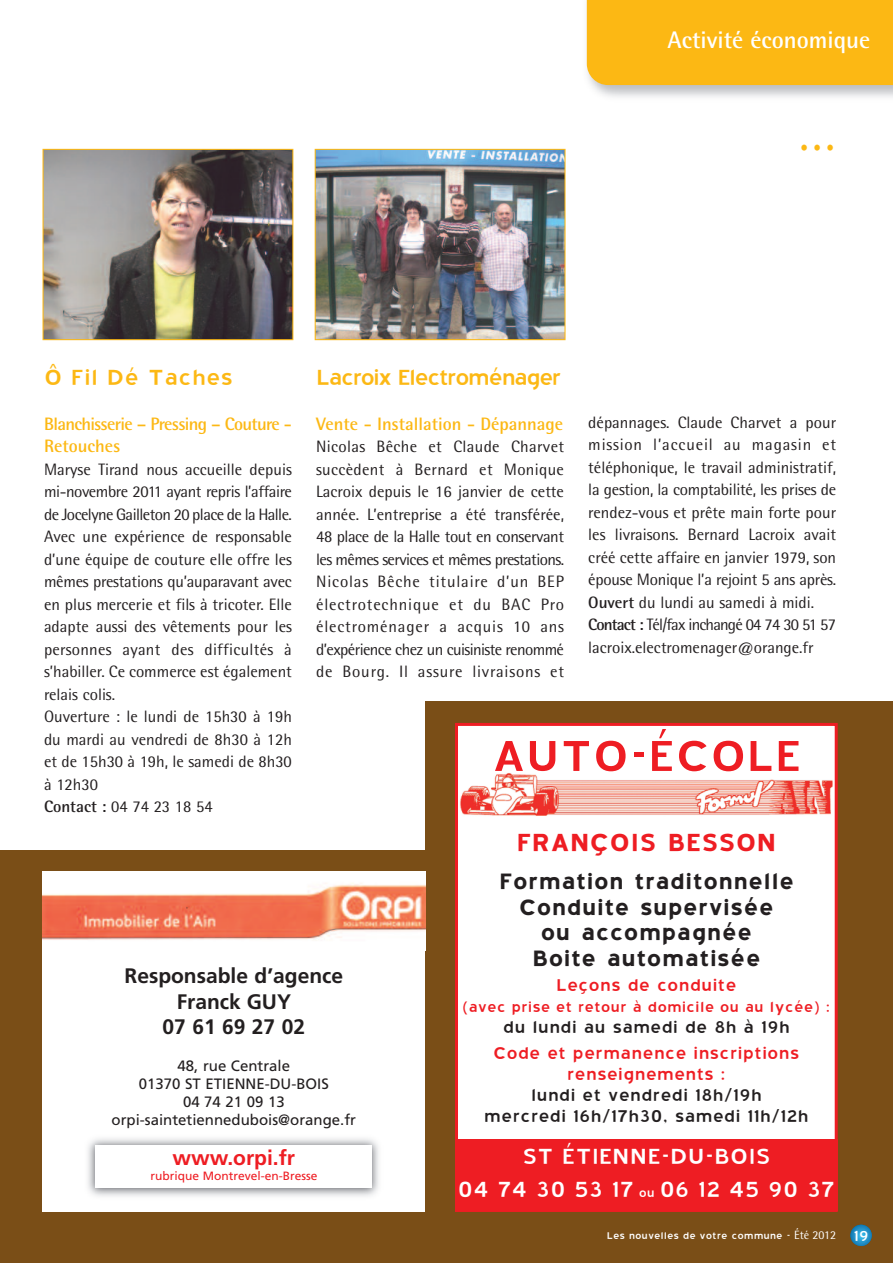
<style>
.page{position:relative;width:893px;height:1263px;background:#fff}
.page>*{position:absolute;margin:0;border:0;box-sizing:border-box;transform-origin:0 0}
.t1{font:54px "Blue Highway";color:#ee1d23}
.t2{font:54px "Blue Highway";color:#fcb814;scale:.9 1}
.t3{font:700 30px "Blue Highway";color:#ee1d23}
.t4{font:700 27px/25.5px "Blue Highway";color:#231f20;text-align:center}
.t5{font:27px/33px "Blue Highway";color:#fff;text-align:center}
.t6{font:27px "Blue Highway";letter-spacing:-.07em;color:#fcb814}
.t7{font:27px "Blue Highway";color:#fcb814}
.t8{font:700 24px "Rotis Semi Sans";color:#fff}
.t9{font:21px/21px "Blue Highway";color:#231f20;text-align:center}
.t10{font:21px/21px "Blue Highway";color:#ee1d23;text-align:center}
.t11{font:700 21px/25.2px "Frutiger";color:#231f20;text-align:center}
.t12{font:700 21px "Frutiger";color:#ee1d23}
.t13{font:700 18px/22.5px "Rotis Semi Sans";letter-spacing:-.04em;color:#fcb814}
.t14{font:18px "Blue Highway";color:#ee1d23}
.t15{font:700 18px "Rotis Semi Sans";color:#fcb814}
.t16{font:16.5px/22.5px "Rotis Semi Sans";color:#231f20}
.t17{font:15px/18px "Frutiger";color:#231f20;text-align:center}
.t18{font:12px "Blue Highway";color:#fff}
.t19{font:12px "Frutiger";color:#ee1d23}
.s1{font-weight:700}
.s2{font-size:15px}
.s3{font-family:"Rotis Semi Sans"}
.s4{font-size:18px}
</style>
<div class="page">
<div style="left:425px;top:702px;width:468px;height:561px;background:#7a4e17"></div>
<div style="left:0;top:850px;width:459px;height:413px;background:#7a4e17"></div>
<svg style="left:850px;top:1225px;width:22px;height:21px"></svg>
<div style="left:587px;top:0;width:306px;height:85px;background:#fcb814"></div>
<img style="left:45px;top:151px;width:246px;height:187px">
<div style="left:43px;top:149px;width:250px;height:191px;border:1px solid #fcb814"></div>
<img style="left:317px;top:151px;width:247px;height:187px">
<div style="left:315px;top:149px;width:251px;height:191px;border:1px solid #fcb814"></div>
<div style="left:458px;top:726px;width:377px;height:483px;background:#fff"></div>
<img style="left:460px;top:773px;width:373px;height:43px">
<div style="left:455px;top:723px;width:383px;height:489px;border:3px solid #ee1d23"></div>
<div style="left:455px;top:1139px;width:383px;height:71px;background:#ee1d23"></div>
<div style="left:43px;top:872px;width:382px;height:340px;background:#fff"></div>
<img style="left:43px;top:883px;width:382px;height:57px">
<img style="left:88px;top:1138px;width:291px;height:59px">
<div style="left:96px;top:1145px;width:276px;height:43px;background:#fff"></div>
<h3 class="t8" style="left:668px;top:32px;width:204px">Activité économique</h3>
<h1 class="t2" style="left:798px;top:101px;width:44px">...</h1>
<h3 class="t7" style="left:44px;top:359px;width:190px">Ô Fil Dé Taches</h3>
<p class="t13" style="left:44px;top:414px;width:249px">Blanchisserie – Pressing – Couture -<br>Retouches</p>
<p class="t16" style="left:44px;top:459px;width:249px">Maryse Tirand nous accueille depuis mi-novembre 2011 ayant repris l’affaire de Jocelyne Gailleton 20 place de la Halle.<br>Avec une expérience de responsable d’une équipe de couture elle offre les mêmes prestations qu’auparavant avec en plus mercerie et fils à tricoter. Elle adapte aussi des vêtements pour les personnes ayant des difficultés à s’habiller. Ce commerce est également relais colis.<br>Ouverture : le lundi de 15h30 à 19h du mardi au vendredi de 8h30 à 12h et de 15h30 à 19h, le samedi de 8h30 à 12h30<br><span class="s1">Contact :</span> 04 74 23 18 54</p>
<h3 class="t6" style="left:316px;top:359px;width:247px">Lacroix Electroménager</h3>
<p class="t15" style="left:316px;top:417px;width:249px">Vente - Installation - Dépannage</p>
<p class="t16" style="left:316px;top:437px;width:249px;text-align:justify">Nicolas Bêche et Claude Charvet succèdent à Bernard et Monique Lacroix depuis le 16 janvier de cette année. L’entreprise a été transférée, 48 place de la Halle tout en conservant les mêmes services et mêmes prestations.<br>Nicolas Bêche titulaire d’un BEP électrotechnique et du BAC Pro électroménager a acquis 10 ans d’expérience chez un cuisiniste renommé de Bourg. Il assure livraisons et</p>
<p class="t16" style="left:588px;top:412px;width:249px">dépannages. Claude Charvet a pour mission l’accueil au magasin et téléphonique, le travail administratif, la gestion, la comptabilité, les prises de rendez-vous et prête main forte pour les livraisons. Bernard Lacroix avait créé cette affaire en janvier 1979, son épouse Monique l’a rejoint 5 ans après.<br><span class="s1">Ouvert</span> du lundi au samedi à midi.<br><span class="s1">Contact :</span> Tél/fax inchangé 04 74 30 51 57 lacroix.electromenager@orange.fr</p>
<h1 class="t1" style="left:491px;top:721px;width:311px">AUTO-ÉCOLE</h1>
<p class="t11" style="left:124px;top:965px;width:220px">Responsable d’agence<br>Franck GUY<br>07 61 69 27 02</p>
<p class="t17" style="left:112px;top:1057px;width:246px">48, rue Centrale<br>01370 ST ETIENNE-DU-BOIS<br>04 74 21 09 13 orpi-saintetiennedubois@orange.fr</p>
<p class="t12" style="left:173px;top:1149px;width:124px">www.orpi.fr</p>
<p class="t19" style="left:150px;top:1171px;width:168px">rubrique Montrevel-en-Bresse</p>
<h2 class="t3" style="left:516px;top:823px;width:262px">FRANÇOIS BESSON</h2>
<h3 class="t4" style="left:499px;top:867px;width:297px">Formation traditonnelle<br>Conduite supervisée<br>ou accompagnée<br>Boite automatisée</h3>
<p class="t10" style="left:556px;top:973px;width:182px">Leçons de conduite</p>
<p class="t14" style="left:462px;top:995px;width:370px">(avec prise et retour à domicile ou au lycée) :</p>
<p class="t9" style="left:503px;top:1015px;width:289px">du lundi au samedi de 8h à 19h</p>
<p class="t10" style="left:493px;top:1041px;width:308px">Code et permanence inscriptions renseignements :</p>
<p class="t9" style="left:484px;top:1083px;width:326px">lundi et vendredi 18h/19h<br>mercredi 16h/17h30, samedi 11h/12h</p>
<h3 class="t5" style="left:457px;top:1138px;width:379px">ST ÉTIENNE-DU-BOIS<br>04 74 30 53 17 <span class="s2">ou</span> 06 12 45 90 37</h3>
<p class="t18" style="left:607px;top:1228px;width:263px">Les nouvelles de votre commune - <span class="s3">Été 2012</span> <span class="s4">19</span></p>
</div>
